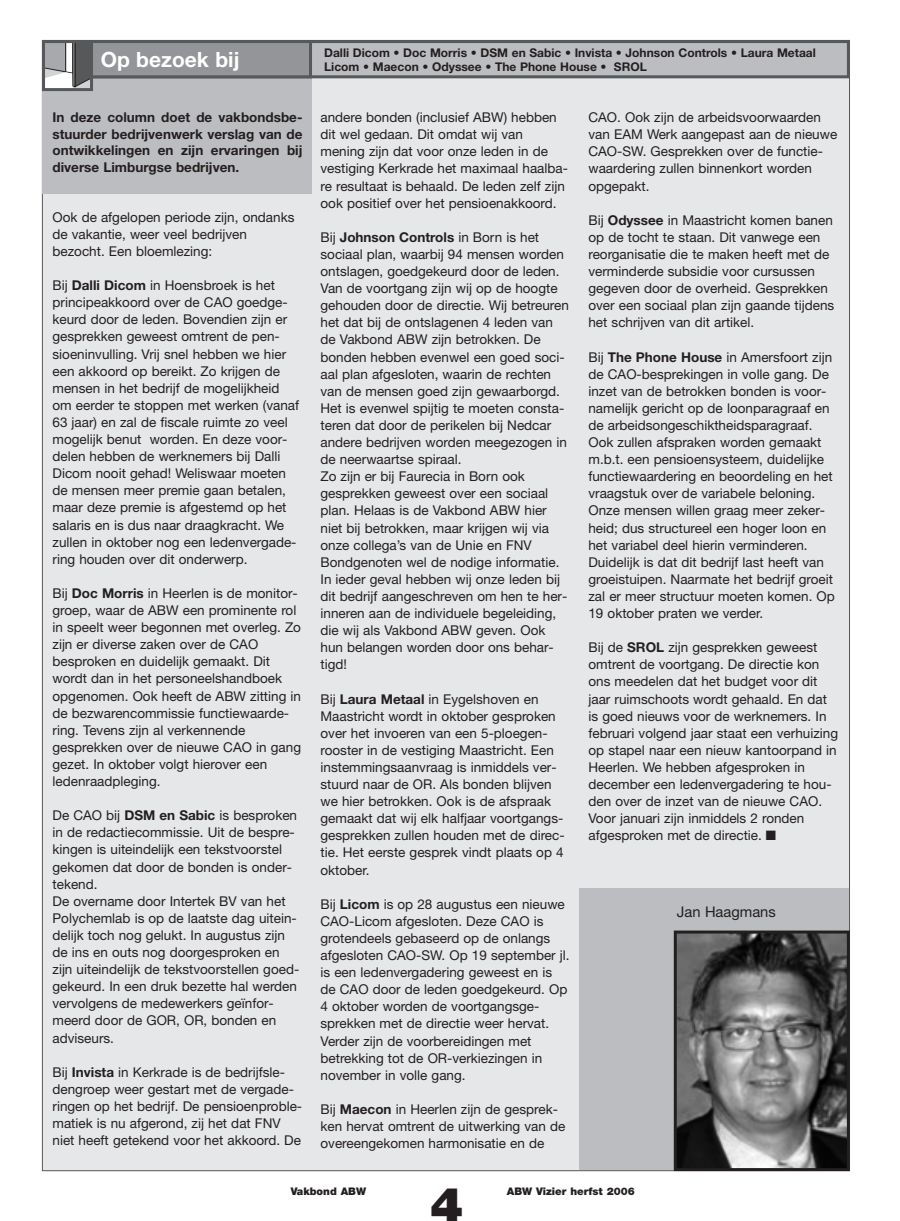
<style>
.page{position:relative;width:900px;height:1221px;background:#fff}
.page>*{position:absolute;margin:0;border:0;box-sizing:border-box;transform-origin:0 0}
.t1{font:900 49.5px "Helvetica Neue";color:#231f20}
.t2{font:700 21px "Helvetica Neue";color:#fff}
.t3{font:14.7px "Helvetica Neue";color:#231f20}
.t4{font:13.5px/17.1px "Helvetica Neue";color:#231f20}
.t5{font:700 13.5px/16.5px "Helvetica Neue";color:#231f20;text-align:justify}
.t6{font:700 12px/13.5px "Helvetica Neue";color:#231f20}
.t7{font:900 10.5px "Helvetica Neue";color:#231f20}
.s1{font-weight:700}
</style>
<div class="page">
<div style="left:43px;top:41px;width:806px;height:1129px;background:#e6e7e9"></div>
<div style="left:42px;top:40px;width:270px;height:154px;background:#bcbdc0"></div>
<div style="left:45px;top:43px;width:802px;height:32px;background:#bcbdc0"></div>
<div style="left:42px;top:40px;width:808px;height:38px;border:3px solid #57585a"></div>
<div style="left:45px;top:43px;width:264px;height:32px;background:#939598"></div>
<div style="left:42px;top:40px;width:270px;height:38px;border:3px solid #57585a"></div>
<svg style="left:46px;top:44px;width:43px;height:43px;background:#9e9fa1"></svg>
<div style="left:42px;top:40px;width:51px;height:51px;border:3px solid #57585a"></div>
<div style="left:579px;top:888px;width:270px;height:281px;background:#bcbdc0"></div>
<img style="left:678px;top:935px;width:168px;height:232px">
<div style="left:674px;top:931px;width:176px;height:240px;border:3px solid #231f20"></div>
<h2 class="t2" style="left:101px;top:52px;width:140px">Op bezoek bij</h2>
<p class="t6" style="left:324px;top:47px;width:493px">Dalli Dicom • Doc Morris • DSM en Sabic • Invista • Johnson Controls • Laura Metaal<br>Licom • Maecon • Odyssee • The Phone House • SROL</p>
<p class="t5" style="left:53px;top:110px;width:251px">In deze column doet de vakbondsbe&shy;stuurder bedrijvenwerk verslag van de ontwikkelingen en zijn ervaringen bij diverse Limburgse bedrijven.</p>
<p class="t4" style="left:53px;top:210px;width:243px">Ook de afgelopen periode zijn, ondanks de vakantie, weer veel bedrijven bezocht. Een bloemlezing:</p>
<p class="t4" style="left:53px;top:278px;width:248px">Bij <span class="s1">Dalli Dicom</span> in Hoensbroek is het principeakkoord over de CAO goedge&shy;keurd door de leden. Bovendien zijn er gesprekken geweest omtrent de pen&shy;sioeninvulling. Vrij snel hebben we hier een akkoord op bereikt. Zo krijgen de mensen in het bedrijf de mogelijkheid om eerder te stoppen met werken (vanaf 63 jaar) en zal de fiscale ruimte zo veel mogelijk benut worden. En deze voor&shy;delen hebben de werknemers bij Dalli Dicom nooit gehad! Weliswaar moeten de mensen meer premie gaan betalen, maar deze premie is afgestemd op het salaris en is dus naar draagkracht. We zullen in oktober nog een ledenvergade&shy;ring houden over dit onderwerp.</p>
<p class="t4" style="left:53px;top:586px;width:250px">Bij <span class="s1">Doc Morris</span> in Heerlen is de monitor&shy;groep, waar de ABW een prominente rol in speelt weer begonnen met overleg. Zo zijn er diverse zaken over de CAO besproken en duidelijk gemaakt. Dit wordt dan in het personeelshandboek opgenomen. Ook heeft de ABW zitting in de bezwarencommissie functiewaarde&shy;ring. Tevens zijn al verkennende gesprekken over de nieuwe CAO in gang gezet. In oktober volgt hierover een ledenraadpleging.</p>
<p class="t4" style="left:53px;top:808px;width:248px">De CAO bij <span class="s1">DSM en Sabic</span> is besproken in de redactiecommissie. Uit de bespre&shy;kingen is uiteindelijk een tekstvoorstel gekomen dat door de bonden is onder&shy;tekend.<br>De overname door Intertek BV van het Polychemlab is op de laatste dag uitein&shy;delijk toch nog gelukt. In augustus zijn de ins en outs nog doorgesproken en zijn uiteindelijk de tekstvoorstellen goed&shy;gekeurd. In een druk bezette hal werden vervolgens de medewerkers geïnfor&shy;meerd door de GOR, OR, bonden en adviseurs.</p>
<p class="t4" style="left:53px;top:1065px;width:251px">Bij <span class="s1">Invista</span> in Kerkrade is de bedrijfsle&shy;dengroep weer gestart met de vergade&shy;ringen op het bedrijf. De pensioenproble&shy;matiek is nu afgerond, zij het dat FNV niet heeft getekend voor het akkoord. De</p>
<p class="t4" style="left:588px;top:110px;width:250px">CAO. Ook zijn de arbeidsvoorwaarden van EAM Werk aangepast aan de nieuwe<br>CAO-SW. Gesprekken over de functie&shy;waardering zullen binnenkort worden opgepakt.</p>
<p class="t4" style="left:588px;top:213px;width:247px">Bij <span class="s1">Odyssee</span> in Maastricht komen banen op de tocht te staan. Dit vanwege een reorganisatie die te maken heeft met de verminderde subsidie voor cursussen gegeven door de overheid. Gesprekken over een sociaal plan zijn gaande tijdens het schrijven van dit artikel.</p>
<p class="t4" style="left:588px;top:349px;width:248px">Bij <span class="s1">The Phone House</span> in Amersfoort zijn de CAO-besprekingen in volle gang. De inzet van de betrokken bonden is voor&shy;namelijk gericht op de loonparagraaf en de arbeidsongeschiktheidsparagraaf.<br>Ook zullen afspraken worden gemaakt m.b.t. een pensioensysteem, duidelijke functiewaardering en beoordeling en het vraagstuk over de variabele beloning.<br>Onze mensen willen graag meer zeker&shy;heid; dus structureel een hoger loon en het variabel deel hierin verminderen.<br>Duidelijk is dat dit bedrijf last heeft van groeistuipen. Naarmate het bedrijf groeit zal er meer structuur moeten komen. Op 19 oktober praten we verder.</p>
<p class="t4" style="left:588px;top:640px;width:251px">Bij de <span class="s1">SROL</span> zijn gesprekken geweest omtrent de voortgang. De directie kon ons meedelen dat het budget voor dit jaar ruimschoots wordt gehaald. En dat is goed nieuws voor de werknemers. In februari volgend jaar staat een verhuizing op stapel naar een nieuw kantoorpand in Heerlen. We hebben afgesproken in december een ledenvergadering te hou&shy;den over de inzet van de nieuwe CAO.<br>Voor januari zijn inmiddels 2 ronden afgesproken met de directie. ■</p>
<p class="t4" style="left:321px;top:110px;width:249px">andere bonden (inclusief ABW) hebben dit wel gedaan. Dit omdat wij van mening zijn dat voor onze leden in de vestiging Kerkrade het maximaal haalba&shy;re resultaat is behaald. De leden zelf zijn ook positief over het pensioenakkoord.</p>
<p class="t4" style="left:321px;top:230px;width:250px">Bij <span class="s1">Johnson Controls</span> in Born is het sociaal plan, waarbij 94 mensen worden ontslagen, goedgekeurd door de leden.<br>Van de voortgang zijn wij op de hoogte gehouden door de directie. Wij betreuren het dat bij de ontslagenen 4 leden van de Vakbond ABW zijn betrokken. De bonden hebben evenwel een goed soci&shy;aal plan afgesloten, waarin de rechten van de mensen goed zijn gewaarborgd.<br>Het is evenwel spijtig te moeten consta&shy;teren dat door de perikelen bij Nedcar andere bedrijven worden meegezogen in de neerwaartse spiraal.<br>Zo zijn er bij Faurecia in Born ook gesprekken geweest over een sociaal plan. Helaas is de Vakbond ABW hier niet bij betrokken, maar krijgen wij via onze collega’s van de Unie en FNV Bondgenoten wel de nodige informatie.<br>In ieder geval hebben wij onze leden bij dit bedrijf aangeschreven om hen te her&shy;inneren aan de individuele begeleiding, die wij als Vakbond ABW geven. Ook hun belangen worden door ons behar&shy;tigd!</p>
<p class="t4" style="left:321px;top:691px;width:246px">Bij <span class="s1">Laura Metaal</span> in Eygelshoven en Maastricht wordt in oktober gesproken over het invoeren van een 5-ploegen&shy;rooster in de vestiging Maastricht. Een instemmingsaanvraag is inmiddels ver&shy;stuurd naar de OR. Als bonden blijven we hier betrokken. Ook is de afspraak gemaakt dat wij elk halfjaar voortgangs&shy;gesprekken zullen houden met de direc&shy;tie. Het eerste gesprek vindt plaats op 4 oktober.</p>
<p class="t4" style="left:321px;top:897px;width:251px">Bij <span class="s1">Licom</span> is op 28 augustus een nieuwe CAO-Licom afgesloten. Deze CAO is grotendeels gebaseerd op de onlangs afgesloten CAO-SW. Op 19 september jl. is een ledenvergadering geweest en is de CAO door de leden goedgekeurd. Op 4 oktober worden de voortgangsge&shy;sprekken met de directie weer hervat.<br>Verder zijn de voorbereidingen met betrekking tot de OR-verkiezingen in november in volle gang.</p>
<p class="t4" style="left:321px;top:1102px;width:246px">Bij <span class="s1">Maecon</span> in Heerlen zijn de gesprek&shy;ken hervat omtrent de uitwerking van de overeengekomen harmonisatie en de</p>
<p class="t3" style="left:677px;top:907px;width:100px">Jan Haagmans</p>
<p class="t7" style="left:291px;top:1188px;width:77px">Vakbond ABW</p>
<p class="t7" style="left:507px;top:1188px;width:129px">ABW Vizier herfst 2006</p>
<h1 class="t1" style="left:430px;top:1188px;width:35px">4</h1>
</div>
